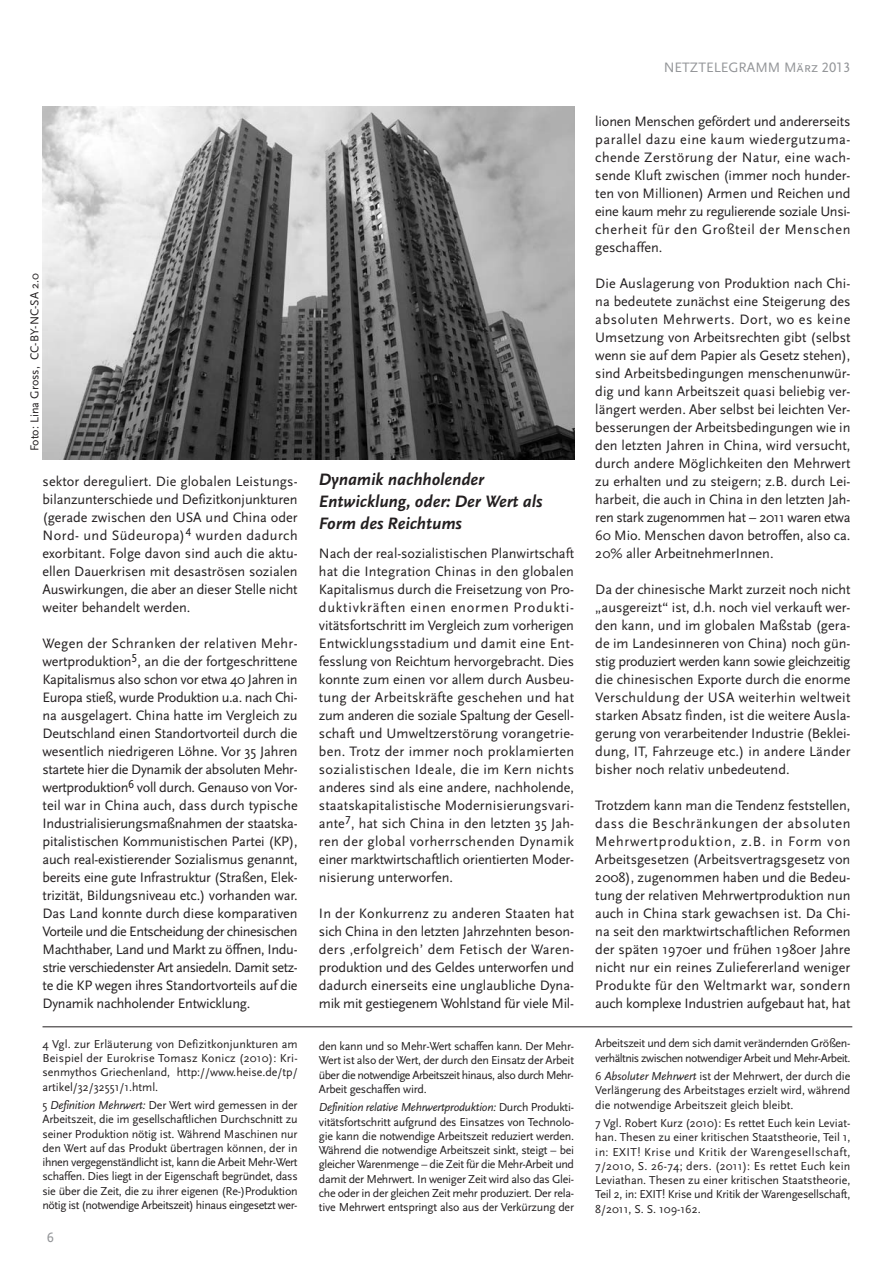
<style>
.page{position:relative;width:893px;height:1263px;background:#fff}
.page>*{position:absolute;margin:0;border:0;box-sizing:border-box;transform-origin:0 0}
.t1{font:italic 700 17.25px/21.8px "Scala Sans";color:#231f20}
.t2{font:14.25px/18px "Scala Sans";letter-spacing:-.005em;color:#231f20;text-align:justify}
.t3{font:14.25px "Scala Sans Caps";color:#939598}
.t4{font:12px/14.2px "Scala Sans";letter-spacing:-.02em;color:#231f20;text-align:justify}
.t5{font:12px/14.2px "Scala Sans";letter-spacing:-.045em;color:#231f20}
.t6{font:12px "Scala Sans";color:#231f20}
.s1{font-style:italic}
</style>
<div class="page">
<img style="left:43px;top:106px;width:531px;height:353px">
<hr style="left:43px;top:1026px;width:809px;height:1px;background:#231f20">
<p class="t6" style="left:30px;top:451px;width:179px;rotate:-90deg">Foto: Lina Gross, CC-BY-NC-SA 2.0</p>
<p class="t2" style="left:43px;top:474px;width:257px">sektor dereguliert. Die globalen Leistungs&shy;bilanzunterschiede und Defizitkonjunkturen (gerade zwischen den USA und China oder Nord- und Südeuropa)<sup>4</sup> wurden dadurch exorbitant. Folge davon sind auch die aktu&shy;ellen Dauerkrisen mit desaströsen sozialen Auswirkungen, die aber an dieser Stelle nicht weiter behandelt werden.</p>
<p class="t2" style="left:43px;top:636px;width:257px">Wegen der Schranken der relativen Mehr&shy;wertproduktion<sup>5</sup>, an die der fortgeschrittene Kapitalismus also schon vor etwa 40 Jahren in Europa stieß, wurde Produktion u.a. nach Chi&shy;na ausgelagert. China hatte im Vergleich zu Deutschland einen Standortvorteil durch die wesentlich niedrigeren Löhne. Vor 35 Jahren startete hier die Dynamik der absoluten Mehr&shy;wertproduktion<sup>6</sup> voll durch. Genauso von Vor&shy;teil war in China auch, dass durch typische Industrialisierungsmaßnahmen der staatska&shy;pitalistischen Kommunistischen Partei (KP), auch real-existierender Sozialismus genannt, bereits eine gute Infrastruktur (Straßen, Elek&shy;trizität, Bildungsniveau etc.) vorhanden war.<br>Das Land konnte durch diese komparativen Vorteile und die Entscheidung der chinesischen Machthaber, Land und Markt zu öffnen, Indu&shy;strie verschiedenster Art ansiedeln. Damit setz&shy;te die KP wegen ihres Standortvorteils auf die Dynamik nachholender Entwicklung.</p>
<p class="t4" style="left:43px;top:1038px;width:257px">4 Vgl. zur Erläuterung von Defizitkonjunkturen am Beispiel der Eurokrise Tomasz Konicz (2010): Kri&shy;senmythos Griechenland, http://www.heise.de/tp/ artikel/32/32551/1.html.</p>
<p class="t4" style="left:43px;top:1099px;width:257px">5 <span class="s1">Definition Mehrwert:</span> Der Wert wird gemessen in der Arbeitszeit, die im gesellschaftlichen Durchschnitt zu seiner Produktion nötig ist. Während Maschinen nur den Wert auf das Produkt übertragen können, der in ihnen vergegenständlicht ist, kann die Arbeit Mehr-Wert schaffen. Dies liegt in der Eigenschaft begründet, dass sie über die Zeit, die zu ihrer eigenen (Re-)Produktion nötig ist (notwendige Arbeitszeit) hinaus eingesetzt wer-</p>
<p class="t3" style="left:47px;top:1229px;width:9px">6</p>
<p class="t1" style="left:319px;top:470px;width:225px">Dynamik nachholender<br>Entwicklung, oder: Der Wert als<br>Form des Reichtums</p>
<p class="t2" style="left:319px;top:546px;width:257px">Nach der real-sozialistischen Planwirtschaft hat die Integration Chinas in den globalen Kapitalismus durch die Freisetzung von Pro&shy;duktivkräften einen enormen Produkti&shy;vitätsfortschritt im Vergleich zum vorherigen Entwicklungsstadium und damit eine Ent&shy;fesslung von Reichtum hervorgebracht. Dies konnte zum einen vor allem durch Ausbeu&shy;tung der Arbeitskräfte geschehen und hat zum anderen die soziale Spaltung der Gesell&shy;schaft und Umweltzerstörung vorangetrie&shy;ben. Trotz der immer noch proklamierten sozialistischen Ideale, die im Kern nichts anderes sind als eine andere, nachholende, staatskapitalistische Modernisierungsvari&shy;ante<sup>7</sup>, hat sich China in den letzten 35 Jah&shy;ren der global vorherrschenden Dynamik einer marktwirtschaftlich orientierten Moder&shy;nisierung unterworfen.</p>
<p class="t2" style="left:319px;top:906px;width:257px">In der Konkurrenz zu anderen Staaten hat sich China in den letzten Jahrzehnten beson&shy;ders ‚erfolgreich’ dem Fetisch der Waren&shy;produktion und des Geldes unterworfen und dadurch einerseits eine unglaubliche Dyna&shy;mik mit gestiegenem Wohlstand für viele Mil-</p>
<p class="t4" style="left:319px;top:1040px;width:257px">den kann und so Mehr-Wert schaffen kann. Der Mehr-Wert ist also der Wert, der durch den Einsatz der Arbeit über die notwendige Arbeitszeit hinaus, also durch Mehr-Arbeit geschaffen wird.</p>
<p class="t4" style="left:319px;top:1101px;width:257px"><span class="s1">Definition relative Mehrwertproduktion:</span> Durch Produkti&shy;vitätsfortschritt aufgrund des Einsatzes von Technolo&shy;gie kann die notwendige Arbeitszeit reduziert werden.<br>Während die notwendige Arbeitszeit sinkt, steigt – bei gleicher Warenmenge – die Zeit für die Mehr-Arbeit und damit der Mehrwert. In weniger Zeit wird also das Glei&shy;che oder in der gleichen Zeit mehr produziert. Der rela&shy;tive Mehrwert entspringt also aus der Verkürzung der</p>
<p class="t3" style="left:664px;top:59px;width:188px">NETZTELEGRAMM März 2013</p>
<p class="t2" style="left:595px;top:114px;width:257px">lionen Menschen gefördert und andererseits parallel dazu eine kaum wiedergutzuma&shy;chende Zerstörung der Natur, eine wach&shy;sende Kluft zwischen (immer noch hunder&shy;ten von Millionen) Armen und Reichen und eine kaum mehr zu regulierende soziale Unsi&shy;cherheit für den Großteil der Menschen geschaffen.</p>
<p class="t2" style="left:595px;top:276px;width:257px">Die Auslagerung von Produktion nach Chi&shy;na bedeutete zunächst eine Steigerung des absoluten Mehrwerts. Dort, wo es keine Umsetzung von Arbeitsrechten gibt (selbst wenn sie auf dem Papier als Gesetz stehen), sind Arbeitsbedingungen menschenunwür&shy;dig und kann Arbeitszeit quasi beliebig ver&shy;längert werden. Aber selbst bei leichten Ver&shy;besserungen der Arbeitsbedingungen wie in den letzten Jahren in China, wird versucht, durch andere Möglichkeiten den Mehrwert zu erhalten und zu steigern; z.B. durch Lei&shy;harbeit, die auch in China in den letzten Jah&shy;ren stark zugenommen hat – 2011 waren etwa 60 Mio. Menschen davon betroffen, also ca.<br>20% aller ArbeitnehmerInnen.</p>
<p class="t2" style="left:595px;top:582px;width:257px">Da der chinesische Markt zurzeit noch nicht „ausgereizt“ ist, d.h. noch viel verkauft wer&shy;den kann, und im globalen Maßstab (gera&shy;de im Landesinneren von China) noch gün&shy;stig produziert werden kann sowie gleichzeitig die chinesischen Exporte durch die enorme Verschuldung der USA weiterhin weltweit starken Absatz finden, ist die weitere Ausla&shy;gerung von verarbeitender Industrie (Beklei&shy;dung, IT, Fahrzeuge etc.) in andere Länder bisher noch relativ unbedeutend.</p>
<p class="t2" style="left:595px;top:798px;width:257px">Trotzdem kann man die Tendenz feststellen, dass die Beschränkungen der absoluten Mehrwertproduktion, z.B. in Form von Arbeitsgesetzen (Arbeitsvertragsgesetz von 2008), zugenommen haben und die Bedeu&shy;tung der relativen Mehrwertproduktion nun auch in China stark gewachsen ist. Da Chi&shy;na seit den marktwirtschaftlichen Reformen der späten 1970er und frühen 1980er Jahre nicht nur ein reines Zuliefererland weniger Produkte für den Weltmarkt war, sondern auch komplexe Industrien aufgebaut hat, hat</p>
<p class="t5" style="left:595px;top:1037px;width:257px">Arbeitszeit und dem sich damit verändernden Größen&shy;verhältnis zwischen notwendiger Arbeit und Mehr-Arbeit.</p>
<p class="t4" style="left:595px;top:1070px;width:257px">6 <span class="s1">Absoluter Mehrwert</span> ist der Mehrwert, der durch die Verlängerung des Arbeitstages erzielt wird, während die notwendige Arbeitszeit gleich bleibt.</p>
<p class="t4" style="left:595px;top:1117px;width:257px">7 Vgl. Robert Kurz (2010): Es rettet Euch kein Leviat&shy;han. Thesen zu einer kritischen Staatstheorie, Teil 1, in: EXIT! Krise und Kritik der Warengesellschaft, 7/2010, S. 26-74; ders. (2011): Es rettet Euch kein Leviathan. Thesen zu einer kritischen Staatstheorie, Teil 2, in: EXIT! Krise und Kritik der Warengesellschaft, 8/2011, S. S. 109-162.</p>
</div>
